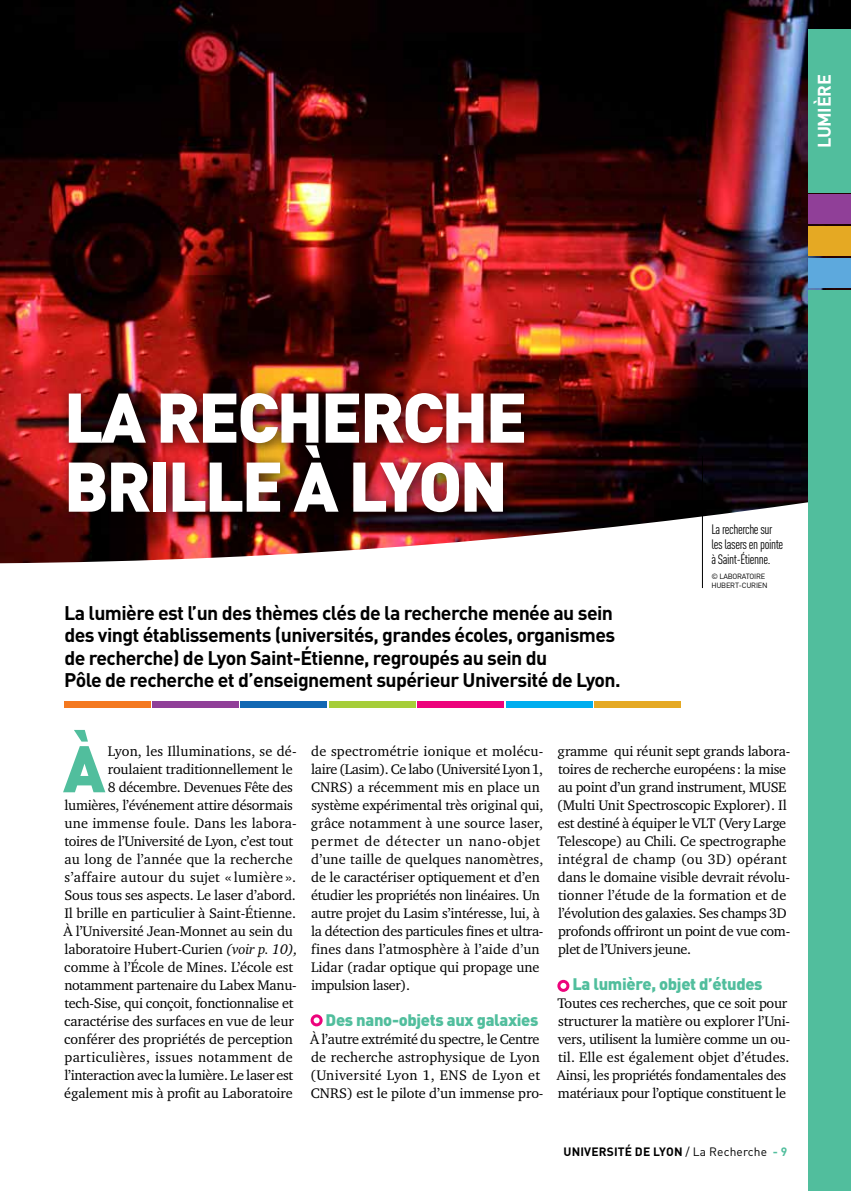
<style>
.page{position:relative;width:851px;height:1191px;background:#fff}
.page>*{position:absolute;margin:0;border:0;box-sizing:border-box;transform-origin:0 0}
.t1{font:900 69px/69px "DIN";letter-spacing:-.04em;color:#fff}
.t2{font:900 64.8px "DIN";color:#51be9d}
.t3{font:700 19.5px/22.5px "DIN";letter-spacing:-.03em;color:#000}
.t4{font:700 18px "DIN";color:#fff}
.t5{font:900 16.5px "DIN";letter-spacing:-.02em;color:#51be9d}
.t6{font:14.25px/18px "Charter ITC Std";letter-spacing:-.01em;color:#000}
.t7{font:14.25px "Charter ITC Std";letter-spacing:.01em;color:#000}
.t8{font:14.25px "Charter ITC Std";letter-spacing:.02em;color:#000}
.t9{font:14.25px "Charter ITC Std";letter-spacing:.025em;color:#000}
.t10{font:14.25px "Charter ITC Std";letter-spacing:.015em;color:#000}
.t11{font:13.5px/15px "DIN Cond";letter-spacing:-.03em;color:#000}
.t12{font:12px "DIN";letter-spacing:.015em;color:#000}
.t13{font:700 12px "DIN";color:#000}
.t14{font:7.5px/9px "DIN";letter-spacing:-.03em;color:#000}
.s1{font-style:italic}
.s2{font-weight:700}
.s3{font-weight:700;color:#51be9d}
</style>
<div class="page">
<img style="left:0;top:0;width:850px;height:563px">
<div style="left:310px;top:1014px;width:12px;height:12px;border:3px solid #ed037c;border-radius:50%"></div>
<div style="left:557px;top:979px;width:12px;height:13px;border:3px solid #ed037c;border-radius:50%"></div>
<div style="left:58px;top:382px;width:482px;height:147px;background:#000;opacity:.8"></div>
<hr style="left:702px;top:456px;width:1px;height:132px;background:#000">
<div style="left:808px;top:290px;width:42px;height:901px;background:#51be9d"></div>
<div style="left:64px;top:701px;width:86px;height:7px;background:#f47920"></div>
<div style="left:152px;top:701px;width:86px;height:7px;background:#903f98"></div>
<div style="left:241px;top:701px;width:86px;height:7px;background:#1268b3"></div>
<div style="left:329px;top:701px;width:86px;height:7px;background:#a6ce39"></div>
<div style="left:417px;top:701px;width:87px;height:7px;background:#ed037c"></div>
<div style="left:506px;top:701px;width:86px;height:7px;background:#00aeef"></div>
<div style="left:594px;top:701px;width:86px;height:7px;background:#e5a923"></div>
<div style="left:808px;top:29px;width:42px;height:163px;background:#51be9d"></div>
<div style="left:808px;top:194px;width:42px;height:30px;background:#903f98"></div>
<div style="left:808px;top:226px;width:42px;height:30px;background:#e5a923"></div>
<div style="left:808px;top:258px;width:42px;height:30px;background:#5da9dd"></div>
<p class="t4" style="left:812px;top:148px;width:73px;rotate:-90deg">lumière</p>
<h1 class="t1" style="left:64px;top:379px;width:465px">la recherche brille À LYON</h1>
<p class="t3" style="left:64px;top:600px;width:558px">La lumière est l’un des thèmes clés de la recherche menée au sein des vingt établissements (universités, grandes écoles, organismes de recherche) de Lyon Saint-Étienne, regroupés au sein du<br>Pôle de recherche et d’enseignement supérieur Université de Lyon.</p>
<p class="t11" style="left:711px;top:521px;width:73px">La recherche sur les lasers en pointe à Saint-Étienne.</p>
<p class="t14" style="left:711px;top:571px;width:55px">© LABORATOIRE<br>HUB</p>
<p class="t14" style="left:726px;top:580px;width:43px">ERT-CU RIEN</p>
<h2 class="t2" style="left:63px;top:725px;width:44px">À</h2>
<p class="t7" style="left:108px;top:742px;width:190px">Lyon, les Illuminations, se dé-</p>
<p class="t6" style="left:108px;top:760px;width:186px">roulaient traditionnellement le</p>
<p class="t6" style="left:108px;top:778px;width:186px">8 décembre. Devenues Fête des</p>
<p class="t6" style="left:64px;top:796px;width:230px">lumières, l’événement attire désormais</p>
<p class="t7" style="left:64px;top:814px;width:234px">une immense foule. Dans les labora-</p>
<p class="t6" style="left:64px;top:832px;width:230px">toires de l’Université de Lyon, c’est tout</p>
<p class="t10" style="left:64px;top:850px;width:230px">au long de l’année que la recherche</p>
<p class="t8" style="left:65px;top:868px;width:233px">s’affaire autour du sujet « lumière ».</p>
<p class="t6" style="left:64px;top:886px;width:233px">Sous tous ses aspects. Le laser d’abord.</p>
<p class="t6" style="left:64px;top:904px;width:233px">Il brille en particulier à Saint-Étienne.</p>
<p class="t6" style="left:63px;top:922px;width:231px">À l’Université Jean-Monnet au sein du</p>
<p class="t6" style="left:64px;top:940px;width:235px">laboratoire Hubert-Curien <span class="s1">(voir p. 10),</span></p>
<p class="t6" style="left:64px;top:958px;width:230px">comme à l’École de Mines. L’école est</p>
<p class="t6" style="left:64px;top:976px;width:234px">notamment partenaire du Labex Manu-</p>
<p class="t6" style="left:64px;top:994px;width:230px">tech-Sise, qui conçoit, fonctionnalise et</p>
<p class="t6" style="left:64px;top:1012px;width:231px">caractérise des surfaces en vue de leur</p>
<p class="t6" style="left:64px;top:1030px;width:230px">conférer des propriétés de perception</p>
<p class="t9" style="left:64px;top:1048px;width:230px">particulières, issues notamment de</p>
<p class="t6" style="left:64px;top:1066px;width:230px">l’interaction avec la lumière. Le laser est</p>
<p class="t6" style="left:64px;top:1084px;width:230px">également mis à profit au Laboratoire</p>
<p class="t6" style="left:311px;top:742px;width:234px">de spectrométrie ionique et molécu&shy;laire (Lasim). Ce labo (Université Lyon1, CNRS) a récemment mis en place un système expérimental très original qui, grâce notamment à une source laser, permet de détecter un nano-objet d’une taille de quelques nanomètres, de le caractériser optiquement et d’en étudier les propriétés non linéaires. Un autre projet du Lasim s’intéresse, lui, à la détection des particules fines et ultra&shy;fines dans l’atmosphère à l’aide d’un Lidar (radar optique qui propage une impulsion laser).</p>
<p class="t5" style="left:325px;top:1009px;width:214px">Des nano-objets aux galaxies</p>
<p class="t6" style="left:310px;top:1030px;width:235px">À l’autre extrémité du spectre, le Centre de recherche astrophysique de Lyon (Université Lyon 1, ENS de Lyon et CNRS) est le pilote d’un immense pro-</p>
<p class="t6" style="left:556px;top:742px;width:235px">gramme qui réunit sept grands labora&shy;toires de recherche européens: la mise au point d’un grand instrument, MUSE (Multi Unit Spectroscopic Explorer). Il est destiné à équiper le VLT (Very Large Telescope) au Chili. Ce spectrographe intégral de champ (ou 3D) opérant dans le domaine visible devrait révolu&shy;tionner l’étude de la formation et de l’évolution des galaxies. Ses champs 3D profonds offriront un point de vue com&shy;plet de l’Univers jeune.</p>
<p class="t5" style="left:572px;top:973px;width:192px">La lumière, objet d’études</p>
<p class="t6" style="left:557px;top:994px;width:235px">Toutes ces recherches, que ce soit pour structurer la matière ou explorer l’Uni&shy;vers, utilisent la lumière comme un ou&shy;til. Elle est également objet d’études.<br>Ainsi, les propriétés fondamentales des matériaux pour l’optique constituent le</p>
<p class="t13" style="left:563px;top:1144px;width:36px">université</p>
<p class="t12" style="left:635px;top:1144px;width:154px"><span class="s2">de lyon</span> / LA RECHERCHE <span class="s3">- 9</span></p>
</div>
